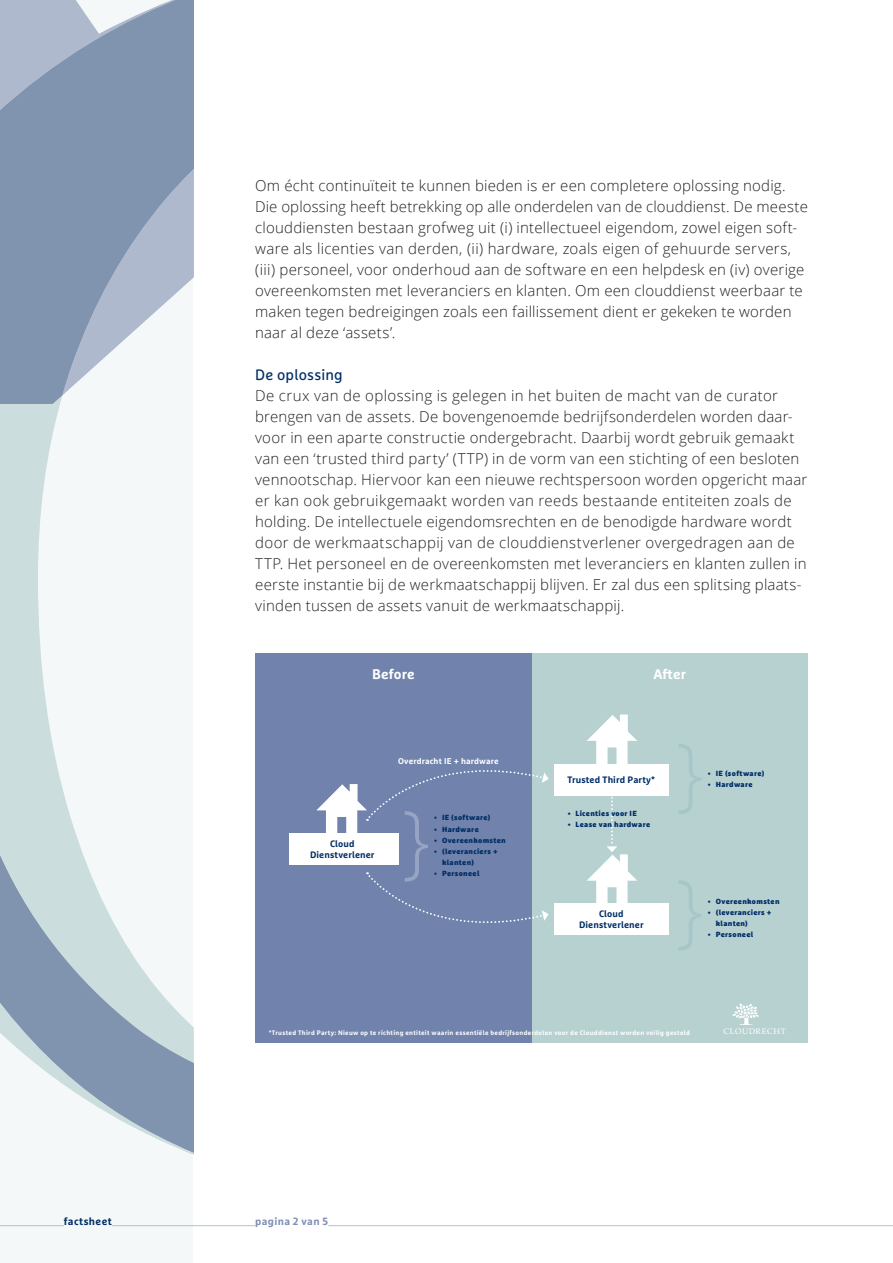
<style>
.page{position:relative;width:893px;height:1263px;background:#fff}
.page>*{position:absolute;margin:0;border:0;box-sizing:border-box;transform-origin:0 0}
.t1{font:300 15px/21px "Open Sans";letter-spacing:.015em;color:#231f20}
.t2{font:15px "Marselis OT";letter-spacing:.01em;color:#002d66}
.t3{font:700 13.95px "Marselis OT";letter-spacing:.005em;color:#fff}
.t4{font:700 10.5px "Marselis OT";letter-spacing:.035em;color:#7e8eb4}
.t5{font:700 10.5px "Marselis OT";letter-spacing:.04em;color:#002d66}
.t6{font:700 9.3px/11.1px "Marselis OT";letter-spacing:.015em;color:#002d66;text-align:center}
.t7{font:700 8.4px "Marselis OT";letter-spacing:.015em;color:#fff}
.t8{font:8.1px "Palatino";letter-spacing:.085em;color:#fff}
.t9{font:900 7.5px/11.1px "Marselis OT";letter-spacing:.045em;color:#002d66}
.t10{font:700 6.45px "Marselis OT";letter-spacing:.045em;color:#fff}
</style>
<div class="page">
<div style="left:0;top:0;width:193px;height:1263px;background:#f5f8f8"></div>
<svg style="left:0;top:404px;width:60px;height:346px;fill:#cbdddd"></svg>
<svg style="left:0;top:0;width:193px;height:404px;background:#99a9bf"></svg>
<svg style="left:0;top:750px;width:193px;height:405px"></svg>
<hr style="left:0;top:1225px;width:64px;height:1px;background:#a6c7c7">
<hr style="left:112px;top:1225px;width:143px;height:1px;background:#a6c7c7">
<hr style="left:328px;top:1225px;width:565px;height:1px;background:#a6c7c7">
<div style="left:531px;top:653px;width:277px;height:390px;background:#b7d1d1"></div>
<svg style="left:732px;top:1003px;width:27px;height:22px"></svg>
<div style="left:255px;top:653px;width:276px;height:390px;background:#7183ac"></div>
<div style="left:554px;top:764px;width:114px;height:31px;background:#fff"></div>
<div style="left:289px;top:833px;width:109px;height:32px;background:#fff"></div>
<svg style="left:587px;top:795px;width:50px;height:108px"></svg>
<svg style="left:587px;top:714px;width:50px;height:50px"></svg>
<svg style="left:316px;top:753px;width:233px;height:187px"></svg>
<svg style="left:678px;top:744px;width:24px;height:70px"></svg>
<svg style="left:678px;top:880px;width:24px;height:70px"></svg>
<div style="left:554px;top:903px;width:114px;height:32px;background:#fff"></div>
<p class="t1" style="left:255px;top:175px;width:554px">Om écht continuïteit te kunnen bieden is er een completere oplossing nodig.<br>Die oplossing heeft betrekking op alle onderdelen van de clouddienst. De meeste clouddiensten bestaan grofweg uit (i) intellectueel eigendom, zowel eigen soft&shy;ware als licenties van derden, (ii) hardware, zoals eigen of gehuurde servers, (iii) personeel, voor onderhoud aan de software en een helpdesk en (iv) overige overeenkomsten met leveranciers en klanten. Om een clouddienst weerbaar te maken tegen bedreigingen zoals een faillissement dient er gekeken te worden naar al deze ‘assets’.</p>
<p class="t2" style="left:255px;top:366px;width:89px">De oplossing</p>
<p class="t1" style="left:255px;top:385px;width:554px">De crux van de oplossing is gelegen in het buiten de macht van de curator brengen van de assets. De bovengenoemde bedrijfsonderdelen worden daar&shy;voor in een aparte constructie ondergebracht. Daarbij wordt gebruik gemaakt van een ‘trusted third party’ (TTP) in de vorm van een stichting of een besloten vennootschap. Hiervoor kan een nieuwe rechtspersoon worden opgericht maar er kan ook gebruikgemaakt worden van reeds bestaande entiteiten zoals de holding. De intellectuele eigendomsrechten en de benodigde hardware wordt door de werkmaatschappij van de clouddienstverlener overgedragen aan de TTP. Het personeel en de overeenkomsten met leveranciers en klanten zullen in eerste instantie bij de werkmaatschappij blijven. Er zal dus een splitsing plaats&shy;vinden tussen de assets vanuit de werkmaatschappij.</p>
<p class="t3" style="left:372px;top:665px;width:44px">Before</p>
<p class="t6" style="left:310px;top:838px;width:66px">Cloud<br>Dienstverlener</p>
<p class="t7" style="left:398px;top:756px;width:102px">Overdracht IE + hardware</p>
<p class="t9" style="left:434px;top:812px;width:58px">• IE (software)</p>
<p class="t9" style="left:434px;top:823px;width:46px">• Hardware</p>
<p class="t9" style="left:434px;top:834px;width:73px">• Overeenkomsten</p>
<p class="t9" style="left:442px;top:845px;width:57px;text-indent:-8px">• (leveranciers + klanten)</p>
<p class="t9" style="left:434px;top:868px;width:47px">• Personeel</p>
<p class="t3" style="left:653px;top:665px;width:34px">After</p>
<p class="t6" style="left:567px;top:774px;width:89px">Trusted Third Party*</p>
<p class="t9" style="left:568px;top:808px;width:71px">• Licenties voor IE</p>
<p class="t9" style="left:568px;top:819px;width:84px">• Lease van hardware</p>
<p class="t6" style="left:579px;top:907px;width:66px">Cloud<br>Dienstverlener</p>
<p class="t9" style="left:708px;top:767px;width:58px">• IE (software)</p>
<p class="t9" style="left:708px;top:778px;width:46px">• Hardware</p>
<p class="t9" style="left:708px;top:896px;width:73px">• Overeenkomsten</p>
<p class="t9" style="left:716px;top:907px;width:57px;text-indent:-8px">• (leveranciers + klanten)</p>
<p class="t9" style="left:708px;top:929px;width:47px">• Personeel</p>
<p class="t10" style="left:269px;top:1028px;width:423px">*Trusted Third Party: Nieuw op te richting entiteit waarin essentiële bedrijfsonderdelen voor de Clouddienst worden veilig gesteld</p>
<p class="t8" style="left:723px;top:1025px;width:64px">CLOUDRECHT</p>
<p class="t5" style="left:64px;top:1214px;width:50px">factsheet</p>
<p class="t4" style="left:255px;top:1214px;width:74px">pagina 2 van 5</p>
</div>
